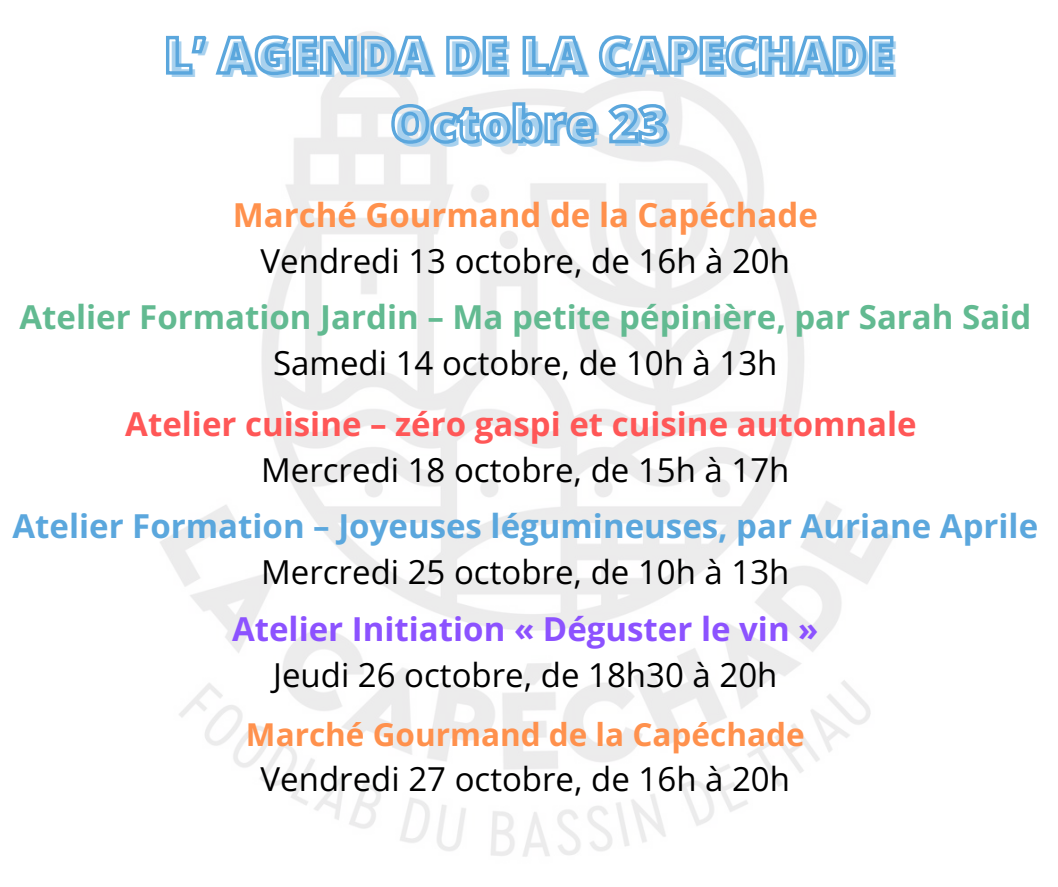
<style>
.page{position:relative;width:1058px;height:887px;background:#fff}
.page>*{position:absolute;margin:0;border:0;box-sizing:border-box;transform-origin:0 0}
.t1{font:800 49.5px/68.7px "Open Sans";color:#a8d1ee;text-align:center}
.t2{font:33px "Open Sans";color:#000}
.t3{font:700 33px "Open Sans";color:#5ba7dd}
.t4{font:700 33px "Open Sans";color:#62ba91}
.t5{font:700 33px "Open Sans";color:#ff5757}
.t6{font:700 33px "Open Sans";color:#8c52ff}
.t7{font:700 33px "Open Sans";color:#ff914d}
.t8{font:700 31.5px "Open Sans";color:#ff914d}
</style>
<div class="page">
<svg style="left:165px;top:31px;width:729px;height:46px"></svg>
<svg style="left:389px;top:101px;width:280px;height:45px"></svg>
<h1 class="t1" style="left:168px;top:24px;width:731px">L’ AGENDA DE LA CAPECHADE<br>Octobre 23</h1>
<p class="t7" style="left:233px;top:192px;width:587px">Marché Gourmand de la Capéchade</p>
<p class="t2" style="left:260px;top:238px;width:531px">Vendredi 13 octobre, de 16h à 20h</p>
<p class="t4" style="left:19px;top:294px;width:1013px">Atelier Formation Jardin – Ma petite pépinière, par Sarah Said</p>
<p class="t2" style="left:273px;top:340px;width:506px">Samedi 14 octobre, de 10h à 13h</p>
<p class="t5" style="left:125px;top:400px;width:793px">Atelier cuisine – zéro gaspi et cuisine automnale</p>
<p class="t2" style="left:261px;top:446px;width:530px">Mercredi 18 octobre, de 15h à 17h</p>
<p class="t3" style="left:12px;top:503px;width:1027px">Atelier Formation – Joyeuses légumineuses, par Auriane Aprile</p>
<p class="t2" style="left:261px;top:549px;width:530px">Mercredi 25 octobre, de 10h à 13h</p>
<p class="t6" style="left:232px;top:605px;width:588px">Atelier Initiation « Déguster le vin »</p>
<p class="t2" style="left:273px;top:651px;width:506px">Jeudi 26 octobre, de 18h30 à 20h</p>
<p class="t8" style="left:246px;top:712px;width:560px">Marché Gourmand de la Capéchade</p>
<p class="t2" style="left:260px;top:756px;width:531px">Vendredi 27 octobre, de 16h à 20h</p>
</div>
